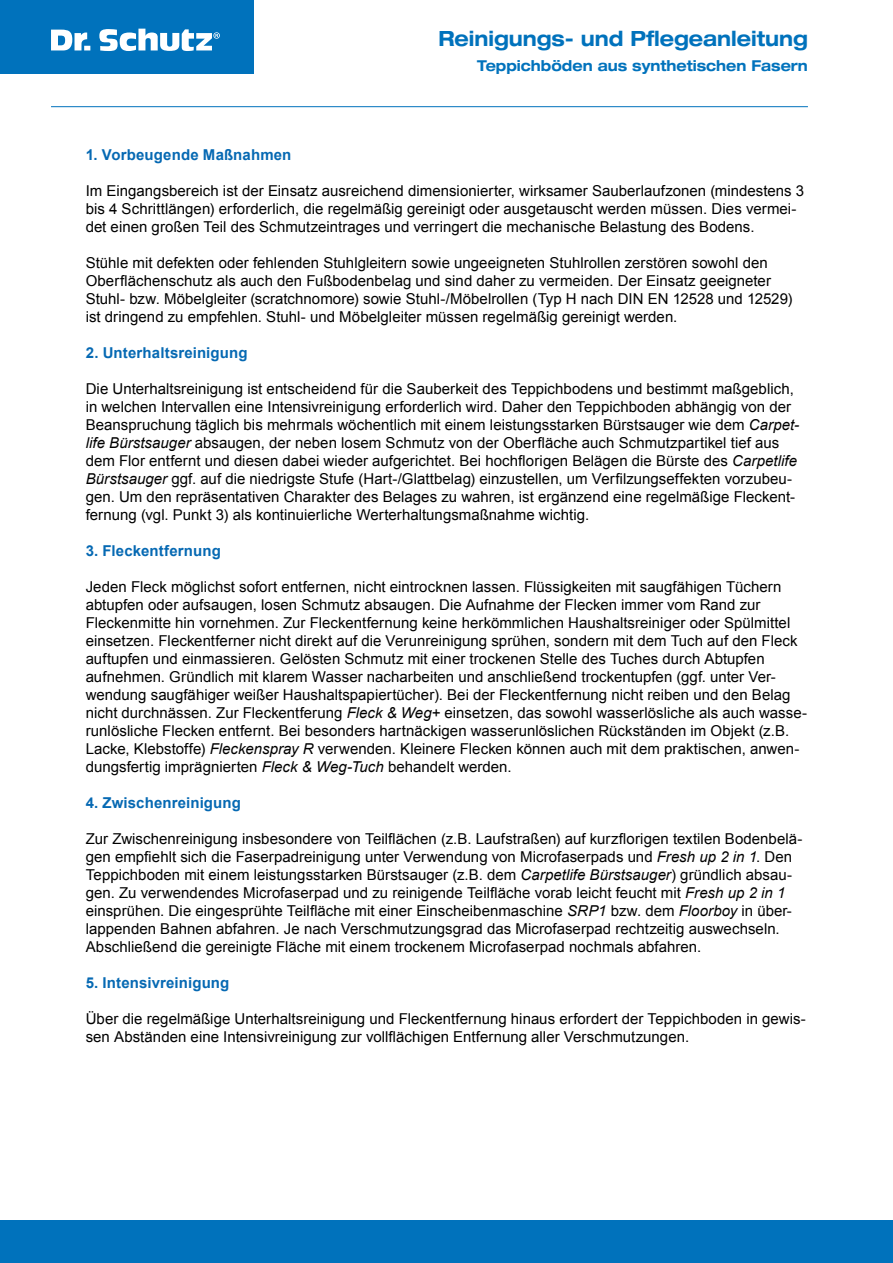
<style>
.page{position:relative;width:893px;height:1263px;background:#fff}
.page>*{position:absolute;margin:0;border:0;box-sizing:border-box;transform-origin:0 0}
.t1{font:700 expanded 21px "Helvetica Neue LT Pro";color:#0072bc;scale:.9 1}
.t2{font:15px/18px "Arial";letter-spacing:.005em;color:#000}
.t3{font:700 15px "Arial";letter-spacing:.01em;color:#0669b3}
.t4{font:700 expanded 15px "Helvetica Neue LT Pro";color:#0072bc;scale:.9 1}
.s1{font-style:italic}
</style>
<div class="page">
<div style="left:0;top:0;width:253px;height:73px;background:#0072bc"></div>
<svg style="left:51px;top:29px;width:169px;height:22px"></svg>
<div style="left:0;top:1220px;width:893px;height:43px;background:#0072bc"></div>
<hr style="left:51px;top:106px;width:757px;height:1px;background:#0072bc">
<h1 class="t1" style="left:438px;top:25px;width:412px">Reinigungs- und Pflegeanleitung</h1>
<p class="t4" style="left:477px;top:56px;width:369px">Teppichböden aus synthetischen Fasern</p>
<p class="t3" style="left:86px;top:145px;width:207px">1. Vorbeugende Maßnahmen</p>
<p class="t2" style="left:86px;top:182px;width:720px">Im Eingangsbereich ist der Einsatz ausreichend dimensionierter, wirksamer Sauberlaufzonen (mindestens 3 bis 4 Schrittlängen) erforderlich, die regelmäßig gereinigt oder ausgetauscht werden müssen. Dies vermei&shy;det einen großen Teil des Schmutzeintrages und verringert die mechanische Belastung des Bodens.</p>
<p class="t2" style="left:86px;top:254px;width:708px">Stühle mit defekten oder fehlenden Stuhlgleitern sowie ungeeigneten Stuhlrollen zerstören sowohl den Oberflächenschutz als auch den Fußbodenbelag und sind daher zu vermeiden. Der Einsatz geeigneter Stuhl- bzw. Möbelgleiter (scratchnomore) sowie Stuhl-/Möbelrollen (Typ H nach DIN EN 12528 und 12529) ist dringend zu empfehlen. Stuhl- und Möbelgleiter müssen regelmäßig gereinigt werden.</p>
<p class="t3" style="left:86px;top:343px;width:163px">2. Unterhaltsreinigung</p>
<p class="t2" style="left:86px;top:380px;width:715px">Die Unterhaltsreinigung ist entscheidend für die Sauberkeit des Teppichbodens und bestimmt maßgeblich, in welchen Intervallen eine Intensivreinigung erforderlich wird. Daher den Teppichboden abhängig von der Beanspruchung täglich bis mehrmals wöchentlich mit einem leistungsstarken Bürstsauger wie dem <span class="s1">Carpet&shy;life Bürstsauger</span> absaugen, der neben losem Schmutz von der Oberfläche auch Schmutzpartikel tief aus dem Flor entfernt und diesen dabei wieder aufgerichtet. Bei hochflorigen Belägen die Bürste des <span class="s1">Carpetlife Bürstsauger</span> ggf. auf die niedrigste Stufe (Hart-/Glattbelag) einzustellen, um Verfilzungseffekten vorzubeu&shy;gen. Um den repräsentativen Charakter des Belages zu wahren, ist ergänzend eine regelmäßige Fleckent&shy;fernung (vgl. Punkt 3) als kontinuierliche Werterhaltungsmaßnahme wichtig.</p>
<p class="t3" style="left:86px;top:541px;width:137px">3. Fleckentfernung</p>
<p class="t2" style="left:86px;top:578px;width:723px">Jeden Fleck möglichst sofort entfernen, nicht eintrocknen lassen. Flüssigkeiten mit saugfähigen Tüchern abtupfen oder aufsaugen, losen Schmutz absaugen. Die Aufnahme der Flecken immer vom Rand zur Fleckenmitte hin vornehmen. Zur Fleckentfernung keine herkömmlichen Haushaltsreiniger oder Spülmittel einsetzen. Fleckentferner nicht direkt auf die Verunreinigung sprühen, sondern mit dem Tuch auf den Fleck auftupfen und einmassieren. Gelösten Schmutz mit einer trockenen Stelle des Tuches durch Abtupfen aufnehmen. Gründlich mit klarem Wasser nacharbeiten und anschließend trockentupfen (ggf. unter Ver&shy;wendung saugfähiger weißer Haushaltspapiertücher). Bei der Fleckentfernung nicht reiben und den Belag nicht durchnässen. Zur Fleckentferung <span class="s1">Fleck &amp; Weg+</span> einsetzen, das sowohl wasserlösliche als auch wasse&shy;runlösliche Flecken entfernt. Bei besonders hartnäckigen wasserunlöslichen Rückständen im Objekt (z.B.<br>Lacke, Klebstoffe) <span class="s1">Fleckenspray R</span> verwenden. Kleinere Flecken können auch mit dem praktischen, anwen&shy;dungsfertig imprägnierten <span class="s1">Fleck &amp; Weg-Tuch</span> behandelt werden.</p>
<p class="t3" style="left:86px;top:793px;width:157px">4. Zwischenreinigung</p>
<p class="t2" style="left:86px;top:830px;width:718px">Zur Zwischenreinigung insbesondere von Teilflächen (z.B. Laufstraßen) auf kurzflorigen textilen Bodenbelä&shy;gen empfiehlt sich die Faserpadreinigung unter Verwendung von Microfaserpads und <span class="s1">Fresh up 2 in 1</span>. Den Teppichboden mit einem leistungsstarken Bürstsauger (z.B. dem <span class="s1">Carpetlife Bürstsauger</span>) gründlich absau&shy;gen. Zu verwendendes Microfaserpad und zu reinigende Teilfläche vorab leicht feucht mit <span class="s1">Fresh up 2 in 1 </span>einsprühen. Die eingesprühte Teilfläche mit einer Einscheibenmaschine <span class="s1">SRP1</span> bzw. dem <span class="s1">Floorboy</span> in über&shy;lappenden Bahnen abfahren. Je nach Verschmutzungsgrad das Microfaserpad rechtzeitig auswechseln.<br>Abschließend die gereinigte Fläche mit einem trockenem Microfaserpad nochmals abfahren.</p>
<p class="t3" style="left:86px;top:973px;width:145px">5. Intensivreinigung</p>
<p class="t2" style="left:86px;top:1010px;width:722px">Über die regelmäßige Unterhaltsreinigung und Fleckentfernung hinaus erfordert der Teppichboden in gewis&shy;sen Abständen eine Intensivreinigung zur vollflächigen Entfernung aller Verschmutzungen.</p>
</div>
